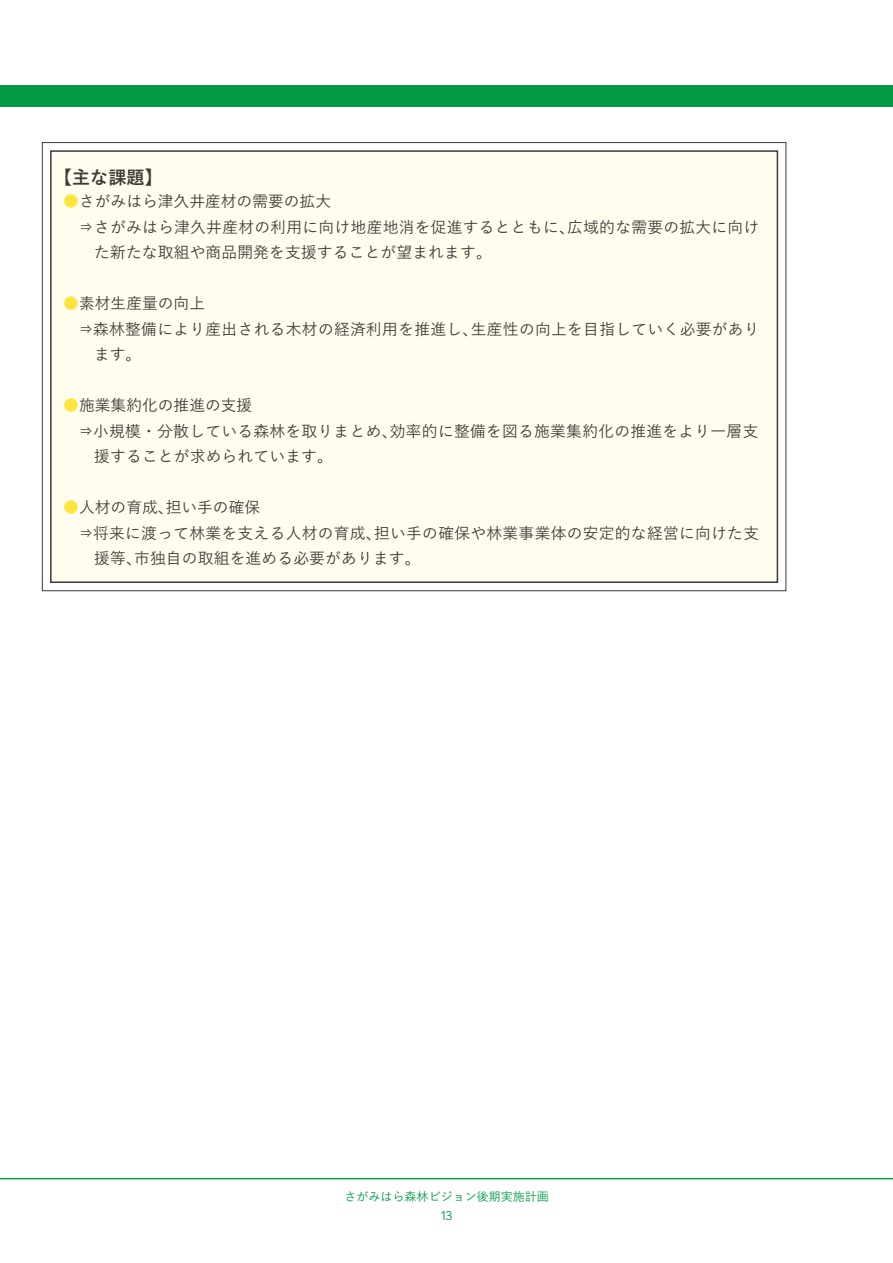
<style>
.page{position:relative;width:893px;height:1263px;background:#fff}
.page>*{position:absolute;margin:0;border:0;box-sizing:border-box;transform-origin:0 0}
.t1{font:700 18px "Yu Go";color:#3e3a39}
.t2{font:500 15.75px/25.5px "Yu Go";letter-spacing:.02em;color:#3e3a39}
.t3{font:500 12px "Yu Go";color:#094}
.t4{font:12px "Kiyoshiro W4";color:#094}
.s1{color:#ffe33f}
</style>
<div class="page">
<div style="left:51px;top:151px;width:726px;height:431px;background:#fffeee"></div>
<div style="left:50px;top:150px;width:728px;height:433px;border:2px solid #3e3a39"></div>
<hr style="left:0;top:1178px;width:893px;height:1px;background:#094">
<div style="left:0;top:85px;width:893px;height:21px;background:#094"></div>
<p class="t1" style="left:54px;top:167px;width:110px">【主な課題】</p>
<p class="t2" style="left:78px;top:186px;width:682px;text-indent:-15px"><span class="s1">●</span>さがみはら津久井産材の需要の拡大<br>⇒さがみはら津久井産材の利用に向け地産地消を促進するとともに、広域的な需要の拡大に向け　た新たな取組や商品開発を支援することが望まれます。</p>
<p class="t2" style="left:78px;top:288px;width:683px;text-indent:-15px"><span class="s1">●</span>素材生産量の向上<br>⇒森林整備により産出される木材の経済利用を推進し、生産性の向上を目指していく必要があり　ます。</p>
<p class="t2" style="left:78px;top:390px;width:682px;text-indent:-15px"><span class="s1">●</span>施業集約化の推進の支援<br>⇒小規模・分散している森林を取りまとめ、効率的に整備を図る施業集約化の推進をより一層支　援することが求められています。</p>
<p class="t2" style="left:78px;top:492px;width:682px;text-indent:-15px"><span class="s1">●</span>人材の育成、担い手の確保<br>⇒将来に渡って林業を支える人材の育成、担い手の確保や林業事業体の安定的な経営に向けた支　援等、市独自の取組を進める必要があります。</p>
<p class="t3" style="left:345px;top:1185px;width:205px">さがみはら森林ビジョン後期実施計画</p>
<p class="t4" style="left:441px;top:1209px;width:13px">13</p>
</div>
